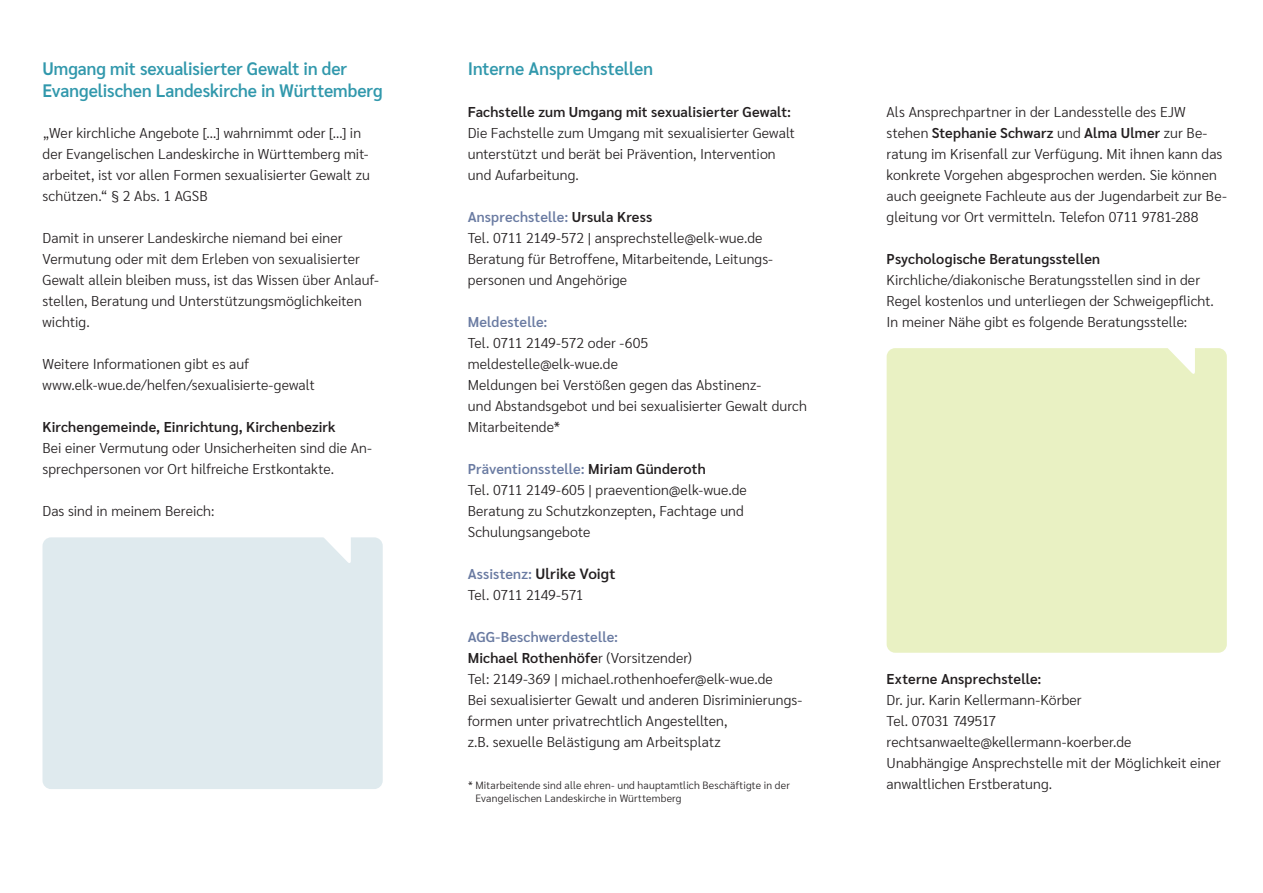
<style>
.page{position:relative;width:1263px;height:893px;background:#fff}
.page>*{position:absolute;margin:0;border:0;box-sizing:border-box;transform-origin:0 0}
.t1{font:600 18px/21.6px "Sarabun";color:#3198ac;scale:.96 1}
.t2{font:600 14.85px "Sarabun";letter-spacing:.005em;color:#231f20}
.t3{font:300 14.25px/21px "Sarabun";letter-spacing:.005em;color:#231f20}
.t4{font:600 14.25px "Sarabun";letter-spacing:.01em;color:#231f20}
.t5{font:300 14.25px "Sarabun";letter-spacing:-.035em;color:#231f20}
.t6{font:600 14.25px "Sarabun";letter-spacing:.01em;color:#6a7ba2}
.t7{font:300 10.5px "Sarabun";letter-spacing:.02em;color:#231f20}
.s1{font-weight:600;color:#6a7ba2}
.s2{font-weight:600}
.s3{font-size:14.25px;color:#6a7ba2}
</style>
<div class="page">
<div style="left:887px;top:348px;width:340px;height:305px;background:#e9f1c3;border-radius:9px"></div>
<svg style="left:1167px;top:348px;width:28px;height:26px"></svg>
<div style="left:43px;top:537px;width:340px;height:252px;background:#dfeaee;border-radius:9px"></div>
<svg style="left:318px;top:537px;width:33px;height:26px"></svg>
<p class="t1" style="left:43px;top:58px;width:356px">Umgang mit sexualisierter Gewalt in der<br>Evangelischen Landeskirche in Württemberg</p>
<p class="t3" style="left:43px;top:123px;width:329px">„Wer kirchliche Angebote […] wahrnimmt oder […] in der Evangelischen Landeskirche in Württemberg mit&shy;arbeitet, ist vor allen Formen sexualisierter Gewalt zu schützen.“ § 2 Abs. 1 AGSB</p>
<p class="t3" style="left:43px;top:228px;width:338px">Damit in unserer Landeskirche niemand bei einer Vermutung oder mit dem Erleben von sexualisierter Gewalt allein bleiben muss, ist das Wissen über Anlauf&shy;stellen, Beratung und Unterstützungsmöglichkeiten wichtig.</p>
<p class="t3" style="left:43px;top:354px;width:274px">Weitere Informationen gibt es auf www.elk-wue.de/helfen/sexualisierte-gewalt</p>
<p class="t4" style="left:43px;top:419px;width:295px">Kirchengemeinde, Einrichtung, Kirchenbezirk</p>
<p class="t3" style="left:43px;top:438px;width:331px">Bei einer Vermutung oder Unsicherheiten sind die An&shy;sprechpersonen vor Ort hilfreiche Erstkontakte.</p>
<p class="t3" style="left:43px;top:501px;width:173px">Das sind in meinem Bereich:</p>
<p class="t1" style="left:468px;top:58px;width:195px">Interne Ansprechstellen</p>
<p class="t4" style="left:468px;top:104px;width:325px">Fachstelle zum Umgang mit sexualisierter Gewalt:</p>
<p class="t3" style="left:468px;top:123px;width:329px">Die Fachstelle zum Umgang mit sexualisierter Gewalt unterstützt und berät bei Prävention, Intervention und Aufarbeitung.</p>
<p class="t3" style="left:468px;top:207px;width:307px"><span class="s1">Ansprechstelle:</span> <span class="s2">Ursula Kress<br></span>Tel. 0711 2149-572 | ansprechstelle@elk-wue.de Beratung für Betroffene, Mitarbeitende, Leitungs&shy;personen und Angehörige</p>
<p class="t6" style="left:468px;top:314px;width:81px">Meldestelle:</p>
<p class="t3" style="left:468px;top:333px;width:341px">Tel. 0711 2149-572 oder -605<br>meldestelle@elk-wue.de<br>Meldungen bei Verstößen gegen das Abstinenz-<br>und Abstandsgebot und bei sexualisierter Gewalt durch Mitarbeitende*</p>
<p class="t3" style="left:468px;top:459px;width:281px"><span class="s1">Präventionsstelle:</span> <span class="s2">Miriam Günderoth<br></span>Tel. 0711 2149-605 | praevention@elk-wue.de Beratung zu Schutzkonzepten, Fachtage und Schulungsangebote</p>
<p class="t2" style="left:468px;top:565px;width:149px"><span class="s3">Assistenz:</span> Ulrike Voigt</p>
<p class="t5" style="left:468px;top:587px;width:117px">Tel. 0711 2149-571</p>
<p class="t3" style="left:468px;top:627px;width:336px"><span class="s1">AGG-Beschwerdestelle:<br></span><span class="s2">Michael Rothenhöfe</span>r (Vorsitzender)<br>Tel: 2149-369 | michael.rothenhoefer@elk-wue.de<br>Bei sexualisierter Gewalt und anderen Disriminierungs&shy;formen unter privatrechtlich Angestellten,<br>z.B. sexuelle Belästigung am Arbeitsplatz</p>
<p class="t3" style="left:887px;top:102px;width:342px">Als Ansprechpartner in der Landesstelle des EJW stehen <span class="s2">Stephanie Schwarz</span> und <span class="s2">Alma Ulmer</span> zur Be&shy;ratung im Krisenfall zur Verfügung. Mit ihnen kann das konkrete Vorgehen abgesprochen werden. Sie können auch geeignete Fachleute aus der Jugendarbeit zur Be&shy;gleitung vor Ort vermitteln. Telefon 0711 9781-288</p>
<p class="t4" style="left:887px;top:251px;width:215px">Psychologische Beratungsstellen</p>
<p class="t3" style="left:887px;top:270px;width:329px">Kirchliche/diakonische Beratungsstellen sind in der<br>Regel kostenlos und unterliegen der Schweigepflicht.<br>In meiner Nähe gibt es folgende Beratungsstelle:</p>
<p class="t4" style="left:887px;top:671px;width:156px">Externe Ansprechstelle:</p>
<p class="t3" style="left:887px;top:690px;width:336px">Dr. jur. Karin Kellermann-Körber<br>Tel. 07031 749517 rechtsanwaelte@kellermann-koerber.de<br>Unabhängige Ansprechstelle mit der Möglichkeit einer</p>
<p class="t7" style="left:468px;top:779px;width:323px">* Mitarbeitende sind alle ehren- und hauptamtlich Beschäftigte in der</p>
<p class="t3" style="left:887px;top:774px;width:167px">anwaltlichen Erstberatung.</p>
<p class="t7" style="left:475px;top:792px;width:208px">Evangelischen Landeskirche in Württemberg</p>
</div>
